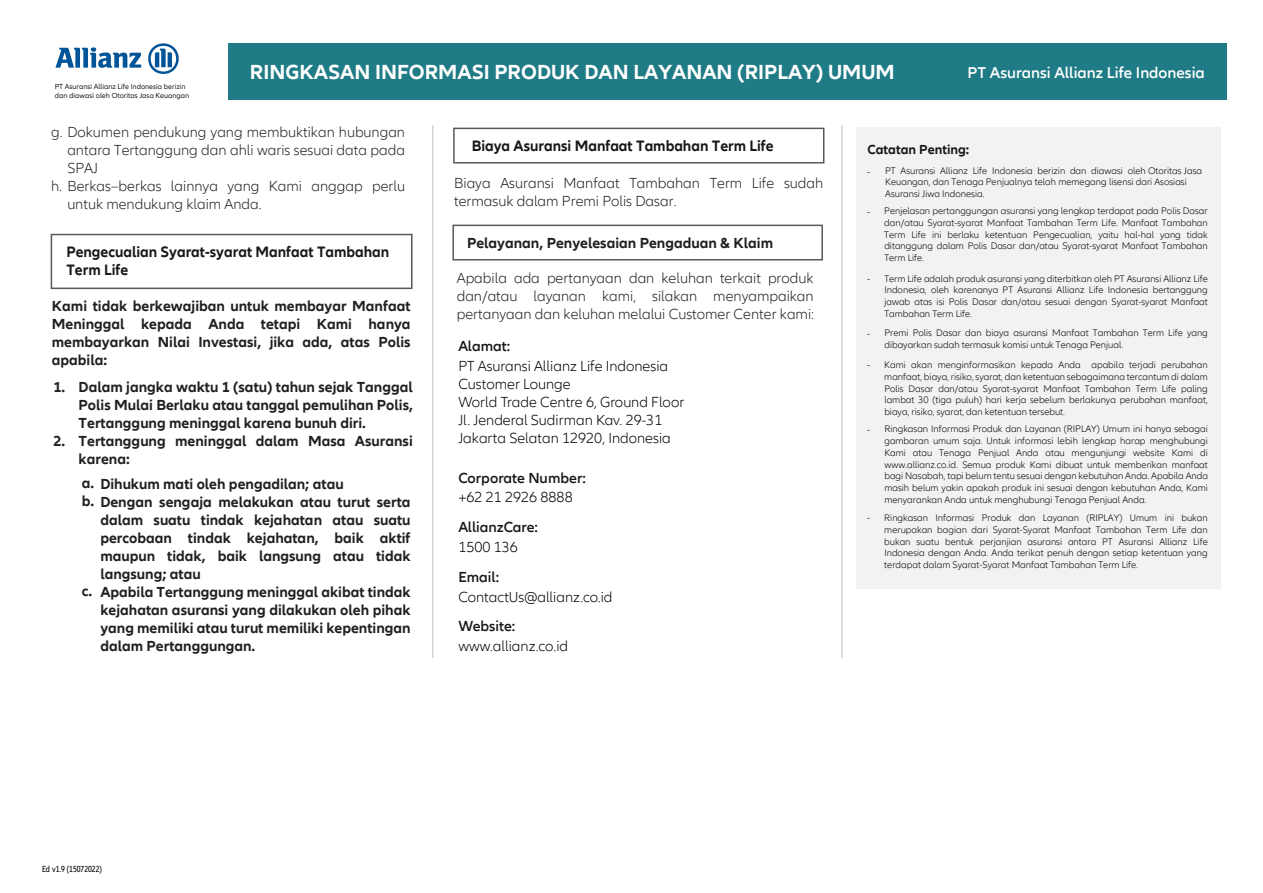
<style>
.page{position:relative;width:1263px;height:893px;background:#fff}
.page>*{position:absolute;margin:0;border:0;box-sizing:border-box;transform-origin:0 0}
.t1{font:700 21px "Allianz Neo";color:#fff}
.t2{font:600 16.2px "Allianz Neo";color:#fff}
.t3{font:700 15.6px/18px "Allianz Neo";color:#191819;scale:.96 1}
.t4{font:700 15px/18px "Allianz Neo";color:#231f20}
.t5{font:300 15px/18px "Allianz Neo";color:#231f20}
.t6{font:300 15px/18px "Allianz Neo";color:#000}
.t7{font:600 15px "Allianz Neo";color:#181718}
.t8{font:700 13.5px "Allianz Neo";color:#191819}
.t9{font:300 10.5px "Allianz Neo";color:#010101}
.t10{font:300 9.75px/11.7px "Allianz Neo";color:#000;text-align:justify}
.t11{font:condensed 9px "Allianz Neo";color:#000}
.t12{font:7.5px/9px "Allianz Neo";color:#231f20}
.s1{font-size:10.5px;color:#010101}
</style>
<div class="page">
<div style="left:856px;top:127px;width:365px;height:462px;background:#f2f2f2"></div>
<div style="left:452px;top:225px;width:371px;height:35px;border:2px solid #595959"></div>
<div style="left:453px;top:128px;width:371px;height:36px;border:2px solid #595959"></div>
<hr style="left:432px;top:125px;width:1px;height:533px;background:#d1d3d4">
<hr style="left:841px;top:125px;width:2px;height:533px;background:#d1d3d4">
<div style="left:51px;top:234px;width:361px;height:55px;border:2px solid #595959"></div>
<div style="left:228px;top:43px;width:998px;height:56px;background:#1f7b85"></div>
<svg style="left:55px;top:47px;width:86px;height:21px"></svg>
<svg style="left:148px;top:43px;width:31px;height:31px"></svg>
<p class="t12" style="left:55px;top:82px;width:136px">PT Asuransi Allianz Life Indonesia berizin dan diawasi oleh Otoritas Jasa Keuangan</p>
<h1 class="t1" style="left:250px;top:60px;width:646px">RINGKASAN INFORMASI PRODUK DAN LAYANAN (RIPLAY) UMUM</h1>
<h2 class="t2" style="left:967px;top:63px;width:239px">PT Asuransi Allianz Life Indonesia</h2>
<h3 class="t5" style="left:51px;top:124px;width:356px">g. Dokumen pendukung yang membuktikan hubungan</h3>
<h3 class="t5" style="left:67px;top:142px;width:339px">antara Tertanggung dan ahli waris sesuai data pada<br>SPAJ</h3>
<h3 class="t5" style="left:67px;top:196px;width:196px">untuk mendukung klaim Anda.</h3>
<h3 class="t5" style="left:51px;top:178px;width:355px">h. Berkas–berkas lainnya yang Kami anggap perlu</h3>
<h3 class="t3" style="left:66px;top:243px;width:338px">Pengecualian Syarat-syarat Manfaat Tambahan<br>Term Life</h3>
<h3 class="t4" style="left:52px;top:297px;width:360px;text-align:justify">Kami tidak berkewajiban untuk membayar Manfaat Meninggal kepada Anda tetapi Kami hanya membayarkan Nilai Investasi, jika ada, atas Polis apabila:</h3>
<h3 class="t4" style="left:54px;top:378px;width:13px">1.</h3>
<h3 class="t4" style="left:79px;top:378px;width:336px">Dalam jangka waktu 1 (satu) tahun sejak Tanggal Polis Mulai Berlaku atau tanggal pemulihan Polis, Tertanggung meninggal karena bunuh diri.<br>Tertanggung meninggal dalam Masa Asuransi karena:</h3>
<h3 class="t4" style="left:54px;top:432px;width:13px">2.</h3>
<h3 class="t4" style="left:82px;top:475px;width:330px">a. Dihukum mati oleh pengadilan; atau<br>b. Dengan sengaja melakukan atau turut serta</h3>
<h3 class="t4" style="left:82px;top:583px;width:12px">c.</h3>
<p class="t4" style="left:100px;top:511px;width:312px">dalam suatu tindak kejahatan atau suatu percobaan tindak kejahatan, baik aktif maupun tidak, baik langsung atau tidak langsung; atau<br>Apabila Tertanggung meninggal akibat tindak kejahatan asuransi yang dilakukan oleh pihak yang memiliki atau turut memiliki kepentingan dalam Pertanggungan.</p>
<h3 class="t3" style="left:472px;top:137px;width:316px">Biaya Asuransi Manfaat Tambahan Term Life</h3>
<h3 class="t5" style="left:454px;top:174px;width:371px">Biaya Asuransi Manfaat Tambahan Term Life sudah termasuk dalam Premi Polis Dasar.</h3>
<h3 class="t4" style="left:467px;top:234px;width:307px">Pelayanan, Penyelesaian Pengaduan &amp; Klaim</h3>
<h3 class="t5" style="left:457px;top:270px;width:359px;text-align:justify">Apabila ada pertanyaan dan keluhan terkait produk dan/atau layanan kami, silakan menyampaikan pertanyaan dan keluhan melalui Customer Center kami:</h3>
<h3 class="t7" style="left:458px;top:337px;width:53px">Alamat:</h3>
<h3 class="t6" style="left:458px;top:357px;width:228px">PT Asuransi Allianz Life Indonesia<br>Customer Lounge<br>World Trade Centre 6, Ground Floor<br>Jl. Jenderal Sudirman Kav. 29-31<br>Jakarta Selatan 12920, Indonesia</h3>
<h3 class="t7" style="left:458px;top:469px;width:129px">Corporate Number:</h3>
<h3 class="t7" style="left:458px;top:518px;width:81px">AllianzCare:</h3>
<h3 class="t7" style="left:458px;top:568px;width:43px">Email:</h3>
<h3 class="t7" style="left:458px;top:617px;width:59px">Website:</h3>
<h3 class="t6" style="left:458px;top:488px;width:116px">+62 21 2926 8888</h3>
<h3 class="t6" style="left:458px;top:538px;width:61px">1500 136</h3>
<h3 class="t6" style="left:458px;top:588px;width:156px">ContactUs@allianz.co.id</h3>
<h3 class="t6" style="left:458px;top:637px;width:111px">www.allianz.co.id</h3>
<h3 class="t8" style="left:867px;top:141px;width:103px">Catatan Penting:</h3>
<p class="t9" style="left:867px;top:166px;width:5px">-</p>
<p class="t9" style="left:867px;top:206px;width:5px">-</p>
<p class="t10" style="left:885px;top:165px;width:318px;text-align:left">PT Asuransi Allianz Life Indonesia berizin dan diawasi oleh Otoritas Jasa<br>Keuangan, dan Tenaga Penjualnya telah memegang lisensi dari Asosiasi<br>Asuransi Jiwa Indonesia.</p>
<p class="t10" style="left:884px;top:205px;width:325px">Penjelasan pertanggungan asuransi yang lengkap terdapat pada Polis Dasar dan/atau Syarat-syarat Manfaat Tambahan Term Life. Manfaat Tambahan Term Life ini berlaku ketentuan Pengecualian, yaitu hal-hal yang tidak ditanggung dalam Polis Dasar dan/atau Syarat-syarat Manfaat Tambahan Term Life.</p>
<p class="t10" style="left:884px;top:273px;width:325px">Term Life adalah produk asuransi yang diterbitkan oleh PT Asuransi Allianz Life Indonesia, oleh karenanya PT Asuransi Allianz Life Indonesia bertanggung jawab atas isi Polis Dasar dan/atau sesuai dengan Syarat-syarat Manfaat Tambahan Term Life.</p>
<p class="t10" style="left:884px;top:327px;width:325px">Premi Polis Dasar dan biaya asuransi Manfaat Tambahan Term Life yang dibayarkan sudah termasuk komisi untuk Tenaga Penjual.</p>
<p class="t9" style="left:867px;top:273px;width:5px">-</p>
<p class="t9" style="left:867px;top:327px;width:5px">-</p>
<p class="t10" style="left:884px;top:359px;width:325px;text-indent:-17px"><span class="s1">-</span> Kami akan menginformasikan kepada Anda apabila terjadi perubahan manfaat, biaya, risiko, syarat, dan ketentuan sebagaimana tercantum di dalam Polis Dasar dan/atau Syarat-syarat Manfaat Tambahan Term Life paling lambat 30 (tiga puluh) hari kerja sebelum berlakunya perubahan manfaat, biaya, risiko, syarat, dan ketentuan tersebut.</p>
<p class="t9" style="left:867px;top:423px;width:5px">-</p>
<p class="t10" style="left:884px;top:424px;width:325px">Ringkasan Informasi Produk dan Layanan (RIPLAY) Umum ini hanya sebagai gambaran umum saja. Untuk informasi lebih lengkap harap menghubungi Kami atau Tenaga Penjual Anda atau mengunjungi website Kami di www.allianz.co.id. Semua produk Kami dibuat untuk memberikan manfaat bagi Nasabah, tapi belum tentu sesuai dengan kebutuhan Anda. Apabila Anda masih belum yakin apakah produk ini sesuai dengan kebutuhan Anda, Kami menyarankan Anda untuk menghubungi Tenaga Penjual Anda.</p>
<p class="t10" style="left:884px;top:512px;width:325px;text-indent:-17px"><span class="s1">-</span> Ringkasan Informasi Produk dan Layanan (RIPLAY) Umum ini bukan merupakan bagian dari Syarat-Syarat Manfaat Tambahan Term Life dan bukan suatu bentuk perjanjian asuransi antara PT Asuransi Allianz Life Indonesia dengan Anda. Anda terikat penuh dengan setiap ketentuan yang terdapat dalam Syarat-Syarat Manfaat Tambahan Term Life.</p>
<p class="t11" style="left:42px;top:863px;width:61px">Ed v1.9 (15072022)</p>
</div>
